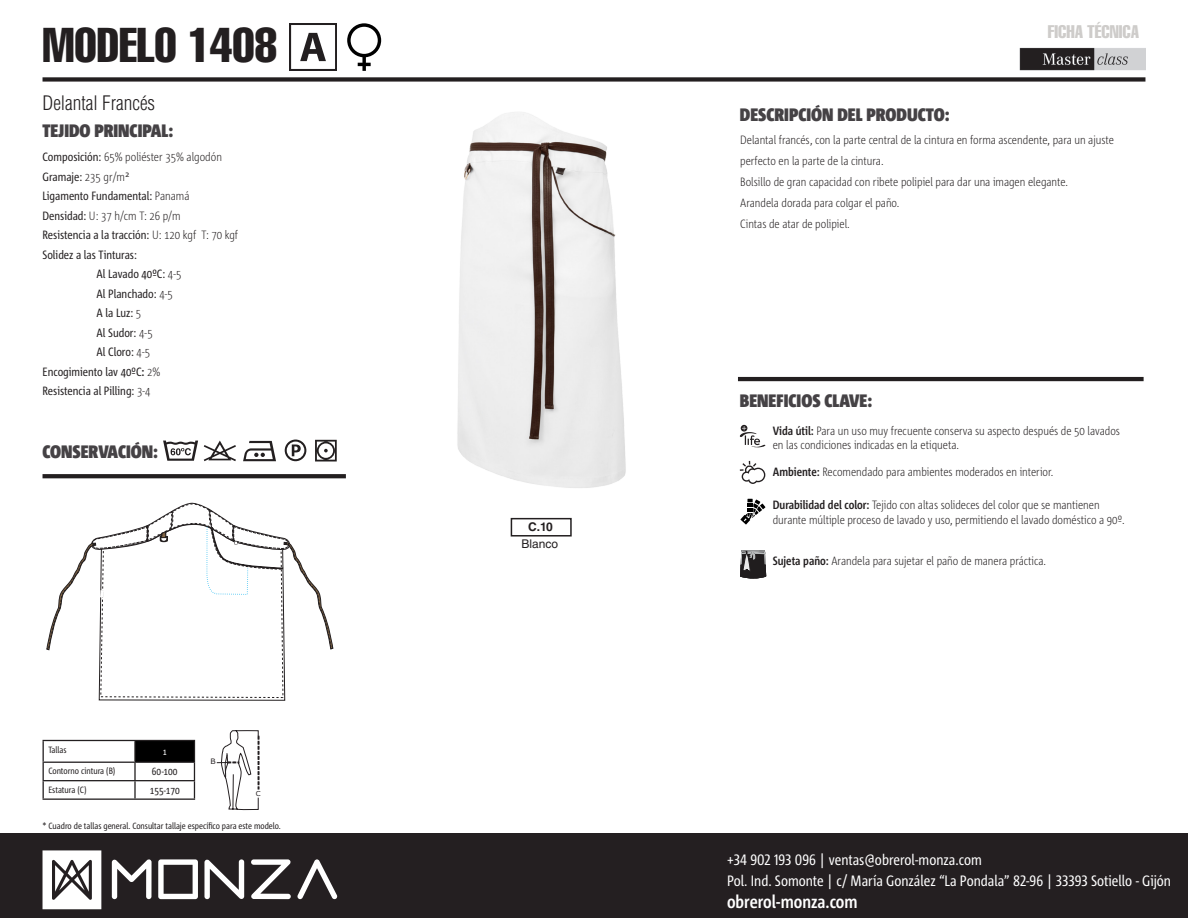
<style>
.page{position:relative;width:1188px;height:918px;background:#fff}
.page>*{position:absolute;margin:0;border:0;box-sizing:border-box;transform-origin:0 0}
.t1{font:48px "Helvetica LT Std Comp";color:#231f20}
.t2{font:300 condensed 19.5px "Helvetica LT Std";color:#231f20}
.t3{font:900 18px "Corpid Cd LF";color:#454245}
.t4{font:700 18px "Corpid Cd LF";color:#fff}
.t5{font:18px "Helvetica LT Std Comp";color:#ceccca}
.t6{font:15px "Corpid Cd LF";color:#fff}
.t7{font:300 12px/14.4px "Corpid Cd";color:#231f20}
.t8{font:12px "Corpid Cd";color:#231f20}
.t9{font:12px "Helvetica LT Std";color:#231f20}
.t10{font:700 12px "Helvetica LT Std";color:#231f20}
.t11{font:10.35px "Corpid Cd";color:#231f20}
.t12{font:9.15px "Corpid Cd";color:#231f20}
.t13{font:9px "Corpid Cd";color:#231f20}
.t14{font:9px "Corpid Cd";color:#fff}
.t15{font:7.5px "Verdana";color:#241f21}
.t16{font:6.75px "Verdana";color:#241f21}
.s1{font-weight:400}
.s2{font-weight:300}
.s3{font-family:"Corpid";font-weight:300}
.s4{font-weight:700}
</style>
<div class="page">
<div style="left:43px;top:77px;width:1102px;height:5px;background:#231f20"></div>
<div style="left:0;top:833px;width:1188px;height:85px;background:#241f21"></div>
<svg style="left:158px;top:859px;width:40px;height:40px"></svg>
<svg style="left:204px;top:859px;width:40px;height:40px"></svg>
<svg style="left:251px;top:859px;width:40px;height:40px"></svg>
<svg style="left:297px;top:859px;width:41px;height:41px"></svg>
<svg style="left:112px;top:859px;width:40px;height:40px"></svg>
<svg style="left:43px;top:850px;width:58px;height:59px"></svg>
<svg style="left:289px;top:23px;width:48px;height:48px"></svg>
<img style="left:457px;top:112px;width:169px;height:376px">
<hr style="left:738px;top:377px;width:406px;height:4px;background:#231f20">
<div style="left:135px;top:740px;width:59px;height:22px;background:#000"></div>
<hr style="left:43px;top:740px;width:92px;height:1px;background:#231f20">
<hr style="left:135px;top:740px;width:60px;height:1px;background:#231f20">
<hr style="left:134px;top:741px;width:2px;height:21px;background:#231f20">
<hr style="left:43px;top:762px;width:92px;height:1px;background:#231f20">
<hr style="left:135px;top:762px;width:60px;height:1px;background:#231f20">
<hr style="left:43px;top:780px;width:92px;height:1px;background:#231f20">
<svg style="left:43px;top:741px;width:1px;height:58px"></svg>
<hr style="left:135px;top:780px;width:60px;height:1px;background:#231f20">
<svg style="left:134px;top:763px;width:2px;height:36px"></svg>
<svg style="left:194px;top:741px;width:1px;height:58px"></svg>
<hr style="left:43px;top:799px;width:92px;height:1px;background:#231f20">
<hr style="left:135px;top:799px;width:60px;height:1px;background:#231f20">
<img style="left:1020px;top:47px;width:125px;height:24px">
<svg style="left:163px;top:441px;width:35px;height:20px"></svg>
<svg style="left:204px;top:441px;width:32px;height:20px"></svg>
<svg style="left:243px;top:441px;width:33px;height:20px"></svg>
<svg style="left:285px;top:440px;width:21px;height:21px"></svg>
<svg style="left:315px;top:440px;width:22px;height:21px"></svg>
<svg style="left:46px;top:503px;width:287px;height:198px"></svg>
<svg style="left:740px;top:426px;width:25px;height:22px"></svg>
<svg style="left:740px;top:461px;width:25px;height:23px"></svg>
<svg style="left:740px;top:499px;width:25px;height:26px"></svg>
<svg style="left:217px;top:730px;width:42px;height:80px"></svg>
<svg style="left:740px;top:551px;width:26px;height:28px"></svg>
<svg style="left:347px;top:23px;width:34px;height:48px"></svg>
<div style="left:511px;top:518px;width:61px;height:19px;border:2px solid #231f20"></div>
<svg style="left:43px;top:474px;width:303px;height:4px"></svg>
<p class="t1" style="left:43px;top:14px;width:236px">MODELO 1408</p>
<p class="t5" style="left:1048px;top:21px;width:93px">FICHA TÉCNICA</p>
<p class="t2" style="left:43px;top:90px;width:114px">Delantal Francés</p>
<p class="t3" style="left:43px;top:121px;width:132px">TEJIDO PRINCIPAL:</p>
<p class="t3" style="left:740px;top:105px;width:211px">DESCRIPCIÓN DEL PRODUCTO:</p>
<p class="t7" style="left:740px;top:130px;width:375px;line-height:21px">Delantal francés, con la parte central de la cintura en forma ascendente, para un ajuste perfecto en la parte de la cintura.</p>
<p class="t7" style="left:740px;top:175px;width:329px">Bolsillo de gran capacidad con ribete polipiel para dar una imagen elegante.</p>
<p class="t7" style="left:740px;top:196px;width:161px">Arandela dorada para colgar el paño.</p>
<p class="t7" style="left:740px;top:217px;width:111px">Cintas de atar de polipiel.</p>
<p class="t7" style="left:43px;top:150px;width:181px"><span class="s1">Composición:</span> 65% poliéster 35% algodón</p>
<p class="t8" style="left:43px;top:170px;width:88px">Gramaje: <span class="s2">235 gr/m</span><span class="s3">²</span></p>
<p class="t8" style="left:43px;top:190px;width:148px">Ligamento Fundamental: <span class="s2">Panamá</span></p>
<p class="t7" style="left:43px;top:209px;width:140px"><span class="s1">Densidad:</span> U: 37 h/cm T: 26 p/m</p>
<p class="t8" style="left:43px;top:229px;width:197px">Resistencia a la tracción: <span class="s2">U: 120 kgf T: 70 kgf</span></p>
<p class="t8" style="left:43px;top:248px;width:96px">Solidez a las Tinturas:</p>
<p class="t8" style="left:97px;top:268px;width:86px">Al Lavado 40ºC: <span class="s2">4-5</span></p>
<p class="t8" style="left:97px;top:287px;width:78px">Al Planchado: <span class="s2">4-5</span></p>
<p class="t8" style="left:97px;top:307px;width:46px">A la Luz: <span class="s2">5</span></p>
<p class="t8" style="left:97px;top:326px;width:58px">Al Sudor: <span class="s2">4-5</span></p>
<p class="t8" style="left:97px;top:346px;width:55px">Al Cloro: <span class="s2">4-5</span></p>
<p class="t8" style="left:43px;top:365px;width:119px">Encogimiento lav 40ºC<span class="s4">:</span> <span class="s2">2%</span></p>
<p class="t8" style="left:43px;top:385px;width:110px">Resistencia al Pilling: <span class="s2">3-4</span></p>
<p class="t3" style="left:740px;top:391px;width:134px">BENEFICIOS CLAVE:</p>
<p class="t3" style="left:43px;top:441px;width:117px">CONSERVACIÓN:</p>
<p class="t12" style="left:48px;top:745px;width:20px">Tallas</p>
<p class="t14" style="left:163px;top:747px;width:6px">1</p>
<p class="t12" style="left:48px;top:766px;width:69px">Contorno cintura (B)</p>
<p class="t11" style="left:152px;top:766px;width:27px">60-100</p>
<p class="t12" style="left:48px;top:785px;width:40px">Estatura (C)</p>
<p class="t11" style="left:150px;top:785px;width:32px">155-170</p>
<p class="t13" style="left:43px;top:821px;width:240px">* Cuadro de tallas general. Consultar tallaje específico para este modelo.</p>
<p class="t15" style="left:211px;top:756px;width:7px">B</p>
<p class="t16" style="left:256px;top:789px;width:6px">C</p>
<p class="t10" style="left:528px;top:519px;width:26px">C.10</p>
<p class="t9" style="left:522px;top:537px;width:38px">Blanco</p>
<p class="t7" style="left:773px;top:424px;width:349px"><span class="s4">Vida útil:</span> Para un uso muy frecuente conserva su aspecto después de 50 lavados en las condiciones indicadas en la etiqueta.</p>
<p class="t7" style="left:773px;top:465px;width:282px"><span class="s4">Ambiente:</span> Recomendado para ambientes moderados en interior.</p>
<p class="t7" style="left:773px;top:498px;width:353px"><span class="s4">Durabilidad del color:</span> Tejido con altas solideces del color que se mantienen durante múltiple proceso de lavado y uso, permitiendo el lavado doméstico a 90º.</p>
<p class="t7" style="left:773px;top:554px;width:275px"><span class="s4">Sujeta paño:</span> Arandela para sujetar el paño de manera práctica.</p>
<p class="t6" style="left:727px;top:851px;width:256px">+34 902 193 096 | ventas@obrerol-monza.com</p>
<p class="t6" style="left:727px;top:873px;width:445px">Pol. Ind. Somonte | c/ María González “La Pondala” 82-96 | 33393 Sotiello - Gijón</p>
<p class="t4" style="left:727px;top:892px;width:132px">obrerol-monza.com</p>
</div>
